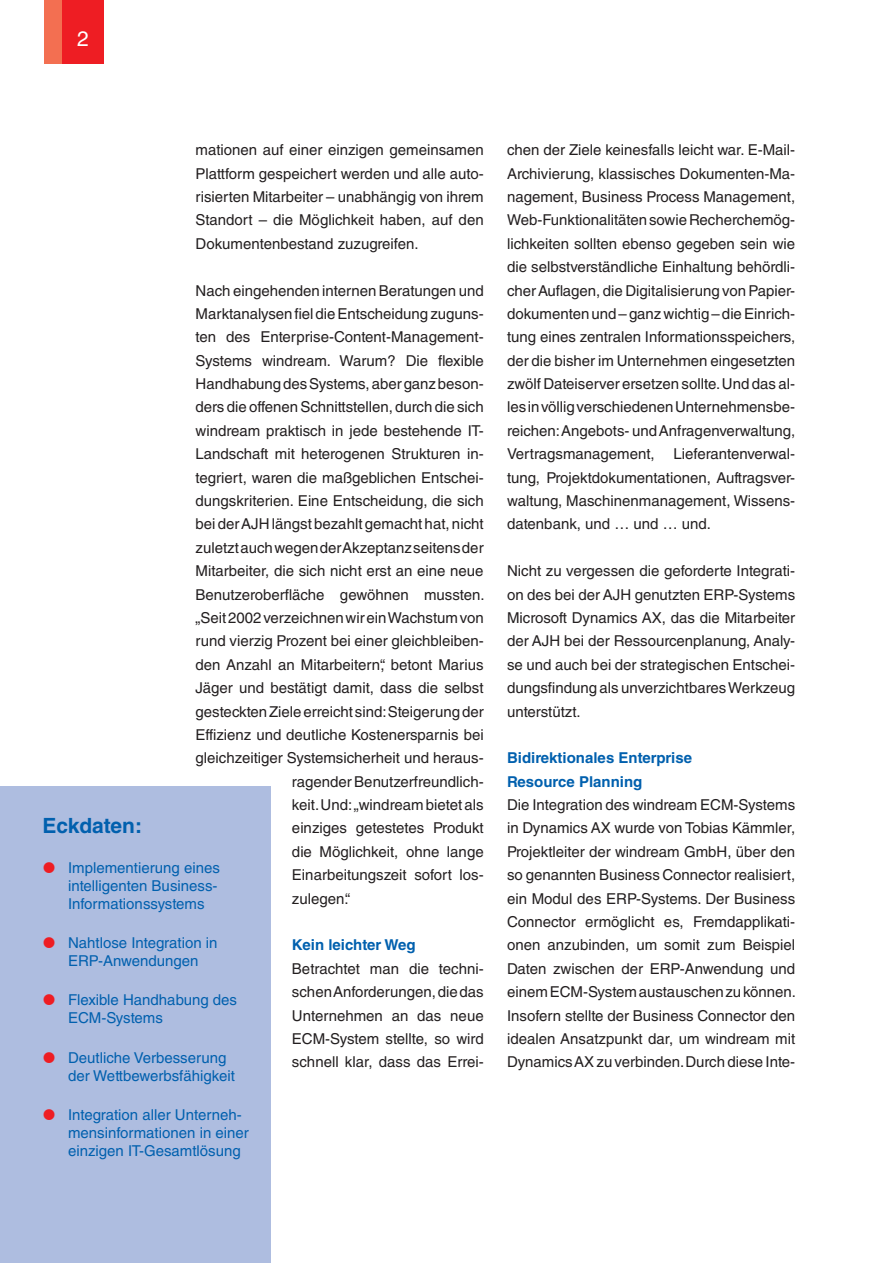
<style>
.page{position:relative;width:893px;height:1263px;background:#fff}
.page>*{position:absolute;margin:0;border:0;box-sizing:border-box;transform-origin:0 0}
.t1{font:700 21px "Helvetica LT Std";color:#0160ae}
.t2{font:21px "Helvetica LT Std";color:#fff}
.t3{font:15px/23.4px "Helvetica LT Std";color:#231f20;text-align:justify}
.t4{font:15px/18px "Helvetica LT Std";color:#0160ae}
.t5{font:700 15px/23.4px "Helvetica LT Std";color:#0160ae}
</style>
<div class="page">
<div style="left:62px;top:0;width:42px;height:64px;background:#ee1d23"></div>
<div style="left:45px;top:0;width:17px;height:64px;background:#f36f51"></div>
<div style="left:0;top:787px;width:271px;height:476px;background:#aebde0"></div>
<h1 class="t2" style="left:77px;top:26px;width:13px">2</h1>
<p class="t3" style="left:196px;top:138px;width:290px">mationen auf einer einzigen gemeinsamen Plattform gespeichert werden und alle auto&shy;risierten Mitarbeiter – unabhängig von ihrem Standort – die Möglichkeit haben, auf den Dokumentenbestand zuzugreifen.</p>
<p class="t3" style="left:196px;top:279px;width:290px">Nach eingehenden internen Beratungen und</p>
<p class="t3" style="left:196px;top:302px;width:290px">Marktanalysen fiel die Entscheidung zuguns-</p>
<p class="t3" style="left:196px;top:325px;width:290px">ten des Enterprise-Content-Management-</p>
<p class="t3" style="left:196px;top:349px;width:290px">Systems windream. Warum? Die flexible</p>
<p class="t3" style="left:196px;top:372px;width:288px">Handhabung des Systems, aber ganz beson-</p>
<p class="t3" style="left:196px;top:395px;width:290px">ders die offenen Schnittstellen, durch die sich</p>
<p class="t3" style="left:196px;top:419px;width:290px">windream praktisch in jede bestehende IT-</p>
<p class="t3" style="left:196px;top:442px;width:290px">Landschaft mit heterogenen Strukturen in-</p>
<p class="t3" style="left:196px;top:466px;width:290px">tegriert, waren die maßgeblichen Entschei-</p>
<p class="t3" style="left:196px;top:489px;width:290px">dungskriterien. Eine Entscheidung, die sich</p>
<p class="t3" style="left:196px;top:512px;width:290px">bei der AJH längst bezahlt gemacht hat, nicht</p>
<p class="t3" style="left:196px;top:536px;width:290px">zuletzt auch wegen der Akzeptanz seitens der</p>
<p class="t3" style="left:196px;top:559px;width:290px">Mitarbeiter, die sich nicht erst an eine neue</p>
<p class="t3" style="left:196px;top:583px;width:290px">Benutzeroberfläche gewöhnen mussten.</p>
<p class="t3" style="left:196px;top:606px;width:290px">„Seit 2002 verzeichnen wir ein Wachstum von</p>
<p class="t3" style="left:196px;top:629px;width:288px">rund vierzig Prozent bei einer gleichbleiben-</p>
<p class="t3" style="left:196px;top:653px;width:290px">den Anzahl an Mitarbeitern“, betont Marius</p>
<p class="t3" style="left:196px;top:676px;width:290px">Jäger und bestätigt damit, dass die selbst</p>
<p class="t3" style="left:196px;top:699px;width:290px">gesteckten Ziele erreicht sind: Steigerung der</p>
<p class="t3" style="left:196px;top:723px;width:290px">Effizienz und deutliche Kostenersparnis bei</p>
<p class="t3" style="left:196px;top:746px;width:290px">gleichzeitiger Systemsicherheit und heraus-</p>
<p class="t3" style="left:292px;top:770px;width:193px">ragender Benutzerfreundlich-</p>
<p class="t3" style="left:292px;top:793px;width:193px">keit. Und: „windream bietet als</p>
<p class="t3" style="left:292px;top:816px;width:193px">einziges getestetes Produkt</p>
<p class="t3" style="left:292px;top:840px;width:193px">die Möglichkeit, ohne lange</p>
<p class="t3" style="left:292px;top:863px;width:193px">Einarbeitungszeit sofort los-</p>
<p class="t3" style="left:292px;top:887px;width:60px">zulegen.“</p>
<p class="t5" style="left:292px;top:933px;width:125px">Kein leichter Weg</p>
<p class="t3" style="left:292px;top:957px;width:193px">Betrachtet man die techni&shy;schen Anforderungen, die das Unternehmen an das neue ECM-System stellte, so wird schnell klar, dass das Errei-</p>
<h1 class="t1" style="left:43px;top:813px;width:101px">Eckdaten:</h1>
<p class="t4" style="left:68px;top:858px;width:153px">Implementierung eines intelligenten Business-<br>Informationssystems</p>
<p class="t4" style="left:68px;top:934px;width:151px">Nahtlose Integration in<br>ERP-Anwendungen</p>
<p class="t4" style="left:68px;top:991px;width:171px">Flexible Handhabung des<br>ECM-Systems</p>
<p class="t4" style="left:68px;top:1048px;width:168px">Deutliche Verbesserung der Wettbewerbsfähigkeit</p>
<p class="t4" style="left:68px;top:1105px;width:182px">Integration aller Unterneh&shy;mensinformationen in einer einzigen IT-Gesamtlösung</p>
<p class="t3" style="left:507px;top:138px;width:290px">chen der Ziele keinesfalls leicht war. E-Mail-Archivierung, klassisches Dokumenten-Ma&shy;nagement, Business Process Management, Web-Funktionalitäten sowie Recherchemög&shy;lichkeiten sollten ebenso gegeben sein wie die selbstverständliche Einhaltung behördli&shy;cher Auflagen, die Digitalisierung von Papier&shy;dokumenten und – ganz wichtig – die Einrich&shy;tung eines zentralen Informationsspeichers, der die bisher im Unternehmen eingesetzten zwölf Dateiserver ersetzen sollte. Und das al&shy;les in völlig verschiedenen Unternehmensbe&shy;reichen: Angebots- und Anfragenverwaltung, Vertragsmanagement,</p>
<p class="t3" style="left:507px;top:442px;width:290px;text-indent:166px">Lieferantenverwal&shy;tung, Projektdokumentationen, Auftragsver&shy;waltung, Maschinenmanagement, Wissens&shy;datenbank, und … und … und.</p>
<p class="t3" style="left:507px;top:559px;width:290px">Nicht zu vergessen die geforderte Integrati&shy;on des bei der AJH genutzten ERP-Systems Microsoft Dynamics AX, das die Mitarbeiter der AJH bei der Ressourcenplanung, Analy&shy;se und auch bei der strategischen Entschei&shy;dungsfindung als unverzichtbares Werkzeug unterstützt.</p>
<p class="t5" style="left:507px;top:746px;width:186px">Bidirektionales Enterprise<br>Resource Planning</p>
<p class="t3" style="left:507px;top:793px;width:290px">Die Integration des windream ECM-Systems in Dynamics AX wurde von Tobias Kämmler, Projektleiter der windream GmbH, über den so genannten Business Connector realisiert, ein Modul des ERP-Systems. Der Business Connector ermöglicht es, Fremdapplikati&shy;onen anzubinden, um somit zum Beispiel Daten zwischen der ERP-Anwendung und einem ECM-System austauschen zu können.<br>Insofern stellte der Business Connector den idealen Ansatzpunkt dar, um windream mit Dynamics AX zu verbinden. Durch diese Inte-</p>
</div>
